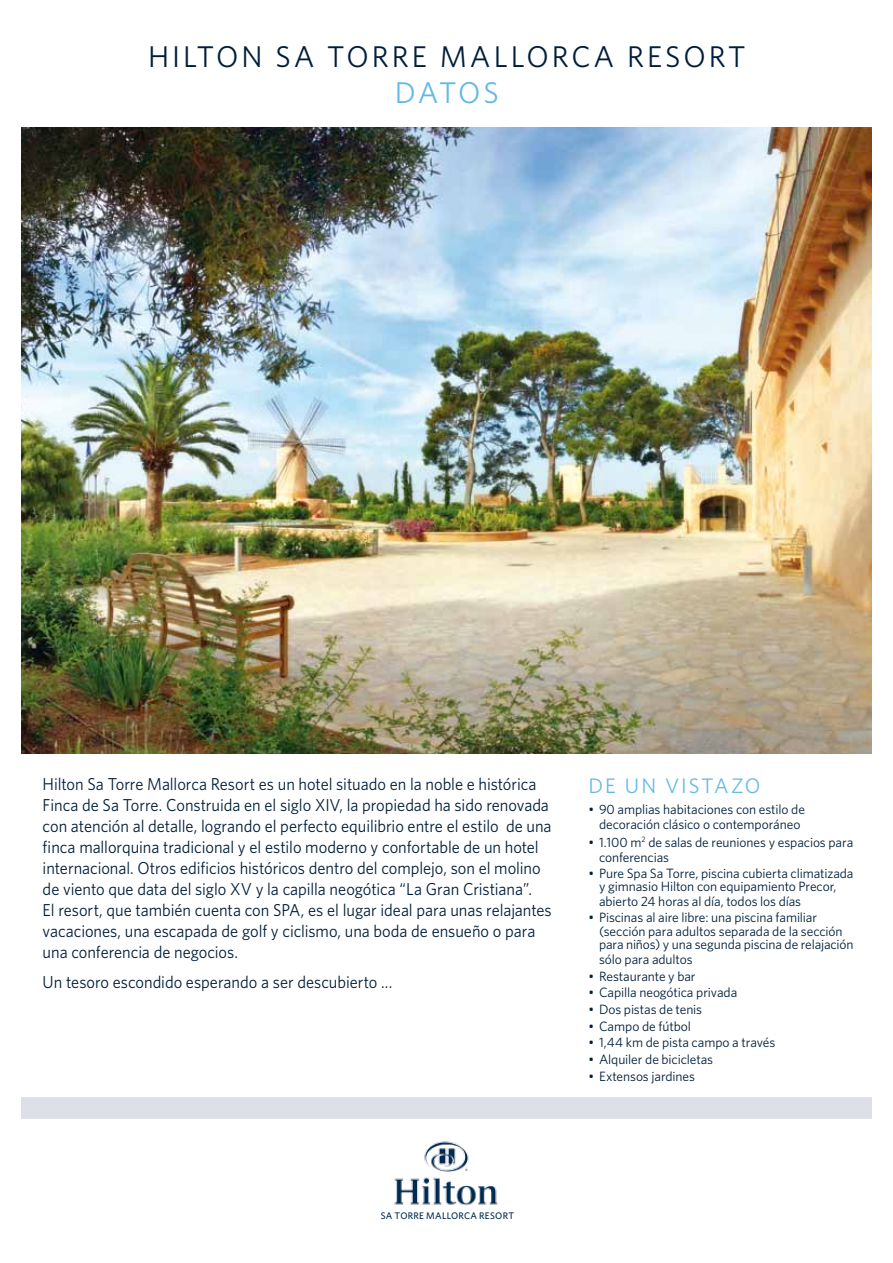
<style>
.page{position:relative;width:893px;height:1263px;background:#fff}
.page>*{position:absolute;margin:0;border:0;box-sizing:border-box;transform-origin:0 0}
.t1{font:30px "Whitney";letter-spacing:.1em;color:#001e3a}
.t2{font:30px "Whitney";letter-spacing:.06em;color:#64bae5}
.t3{font:21px "Whitney";letter-spacing:.095em;color:#64bae5}
.t4{font:17.25px/21px "Whitney";letter-spacing:-.005em;color:#001e3a;scale:.95 1}
.t5{font:13.5px/13.5px "Whitney";letter-spacing:-.01em;color:#001e3a;text-align:center}
.t6{font:500 9.6px "Whitney";letter-spacing:.03em;color:#002c51}
</style>
<div class="page">
<div style="left:21px;top:1097px;width:851px;height:22px;background:#dde0e7"></div>
<img style="left:21px;top:128px;width:851px;height:626px">
<img style="left:394px;top:1141px;width:104px;height:65px">
<h1 class="t1" style="left:148px;top:37px;width:599px">HILTON SA TORRE MALLORCA RESORT</h1>
<h1 class="t2" style="left:395px;top:73px;width:105px">DATOS</h1>
<p class="t4" style="left:43px;top:773px;width:537px">Hilton Sa Torre Mallorca Resort es un hotel situado en la noble e histórica Finca de Sa Torre. Construida en el siglo XIV, la propiedad ha sido renovada con atención al detalle, logrando el perfecto equilibrio entre el estilo de una finca mallorquina tradicional y el estilo moderno y confortable de un hotel internacional. Otros edificios históricos dentro del complejo, son el molino de viento que data del siglo XV y la capilla neogótica “La Gran Cristiana”.<br>El resort, que también cuenta con SPA, es el lugar ideal para unas relajantes vacaciones, una escapada de golf y ciclismo, una boda de ensueño o para una conferencia de negocios.</p>
<p class="t4" style="left:43px;top:971px;width:370px">Un tesoro escondido esperando a ser descubierto ...</p>
<p class="t3" style="left:588px;top:771px;width:173px">DE UN VISTAZO</p>
<p class="t5" style="left:588px;top:802px;width:218px;line-height:15px">• 90 amplias habitaciones con estilo de decoración clásico o contemporáneo</p>
<p class="t5" style="left:599px;top:834px;width:256px;line-height:15px;text-align:left;text-indent:-11px">• 1.100 m<sup>2</sup> de salas de reuniones y espacios para conferencias</p>
<p class="t5" style="left:588px;top:866px;width:267px">• Pure Spa Sa Torre, piscina cubierta climatizada y gimnasio Hilton con equipamiento Precor,</p>
<p class="t5" style="left:599px;top:894px;width:204px">abierto 24 horas al día, todos los días</p>
<p class="t5" style="left:599px;top:910px;width:256px;text-align:left;text-indent:-11px">• Piscinas al aire libre: una piscina familiar (sección para adultos separada de la sección para niños) y una segunda piscina de relajación</p>
<p class="t5" style="left:599px;top:952px;width:95px">sólo para adultos</p>
<p class="t5" style="left:588px;top:969px;width:109px">• Restaurante y bar</p>
<p class="t5" style="left:588px;top:985px;width:150px">• Capilla neogótica privada</p>
<p class="t5" style="left:588px;top:1002px;width:115px">• Dos pistas de tenis</p>
<p class="t5" style="left:588px;top:1019px;width:104px">• Campo de fútbol</p>
<p class="t5" style="left:588px;top:1035px;width:188px">• 1,44 km de pista campo a través</p>
<p class="t5" style="left:588px;top:1052px;width:126px">• Alquiler de bicicletas</p>
<p class="t5" style="left:588px;top:1069px;width:108px">• Extensos jardines</p>
<p class="t6" style="left:381px;top:1209px;width:135px">SA TORRE MALLORCA RESORT</p>
</div>
